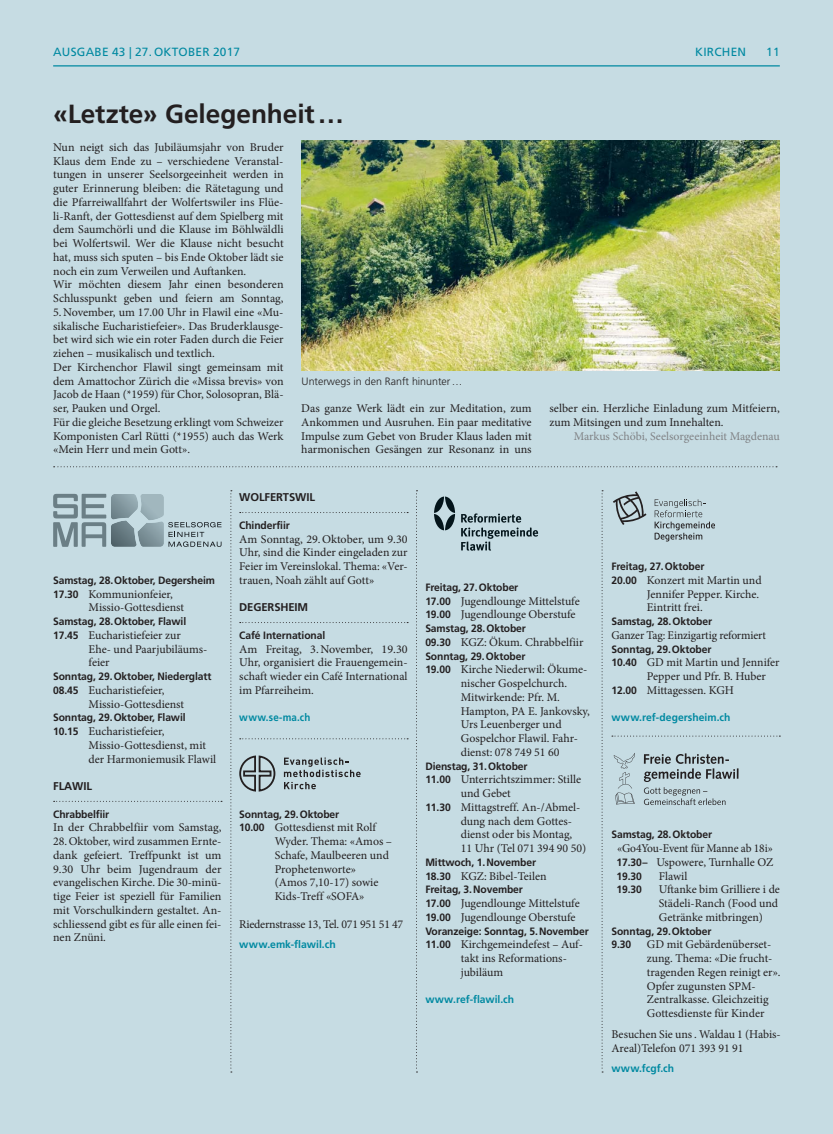
<style>
.page{position:relative;width:833px;height:1134px;background:#c6dce3}
.page>*{position:absolute;margin:0;border:0;box-sizing:border-box;transform-origin:0 0}
.t1{font:700 26.25px "Frutiger LT Std";color:#231f20}
.t2{font:11.88px/13.8px "Minion Pro";color:#231f20}
.t3{font:11.88px "Minion Pro";color:#808285}
.t4{font:11.88px "Frutiger LT Std";letter-spacing:.02em;color:#0089a1}
.t5{font:11.88px "Minion Pro";letter-spacing:-.02em;color:#231f20}
.t6{font:700 11.25px "Frutiger LT Std";letter-spacing:-.01em;color:#231f20}
.t7{font:700 10.62px/13.8px "Frutiger LT Std";letter-spacing:-.01em;color:#231f20}
.t8{font:700 10.62px "Frutiger LT Std";letter-spacing:.005em;color:#0089a1}
.t9{font:300 10.62px "Frutiger LT Std";color:#231f20}
.t10{font:700 10.62px "Frutiger LT Std";letter-spacing:.005em;color:#0089a1;scale:.92 1}
.s1{font-family:"Frutiger LT Std";font-weight:700;font-size:10.62px}
</style>
<div class="page">
<hr style="left:53px;top:65px;width:727px;height:1px;background:#0089a1">
<svg style="left:230px;top:490px;width:2px;height:582px"></svg>
<svg style="left:416px;top:490px;width:1px;height:582px"></svg>
<svg style="left:601px;top:490px;width:2px;height:582px"></svg>
<img style="left:301px;top:141px;width:479px;height:230px">
<svg style="left:54px;top:466px;width:723px;height:1px"></svg>
<svg style="left:240px;top:738px;width:168px;height:1px"></svg>
<svg style="left:612px;top:736px;width:168px;height:1px"></svg>
<svg style="left:461px;top:513px;width:77px;height:38px"></svg>
<svg style="left:434px;top:496px;width:21px;height:34px"></svg>
<svg style="left:284px;top:757px;width:77px;height:32px"></svg>
<svg style="left:239px;top:755px;width:37px;height:37px"></svg>
<svg style="left:614px;top:753px;width:21px;height:51px"></svg>
<svg style="left:644px;top:753px;width:94px;height:52px"></svg>
<svg style="left:53px;top:494px;width:53px;height:53px"></svg>
<svg style="left:168px;top:522px;width:53px;height:25px"></svg>
<img style="left:111px;top:494px;width:53px;height:53px">
<svg style="left:654px;top:499px;width:61px;height:42px"></svg>
<svg style="left:613px;top:491px;width:33px;height:34px"></svg>
<svg style="left:54px;top:801px;width:168px;height:1px"></svg>
<svg style="left:240px;top:512px;width:168px;height:1px"></svg>
<svg style="left:240px;top:622px;width:168px;height:1px"></svg>
<p class="t4" style="left:53px;top:46px;width:188px">AUSGABE 43 | 27. OKTOBER 2017</p>
<p class="t4" style="left:695px;top:46px;width:52px">KIRCHEN</p>
<p class="t4" style="left:766px;top:46px;width:15px">11</p>
<h1 class="t1" style="left:53px;top:101px;width:292px">«Letzte» Gelegenheit …</h1>
<p class="t2" style="left:53px;top:141px;width:232px">Nun neigt sich das Jubiläumsjahr von Bruder Klaus dem Ende zu – verschiedene Veranstal&shy;tungen in unserer Seelsorgeeinheit werden in guter Erinnerung bleiben: die Rätetagung und die Pfarreiwallfahrt der Wolfertswiler ins Flüe&shy;li-Ranft, der Gottesdienst auf dem Spielberg mit dem Saumchörli und die Klause im Böhlwäldli bei Wolfertswil. Wer die Klause nicht besucht hat, muss sich sputen – bis Ende Oktober lädt sie noch ein zum Verweilen und Auftanken.<br>Wir möchten diesem Jahr einen besonderen Schlusspunkt geben und feiern am Sonntag,</p>
<p class="t2" style="left:53px;top:306px;width:232px">5. November, um 17.00 Uhr in Flawil eine «Mu&shy;sikalische Eucharistiefeier». Das Bruderklausge&shy;bet wird sich wie ein roter Faden durch die Feier ziehen – musikalisch und textlich.<br>Der Kirchenchor Flawil singt gemeinsam mit dem Amattochor Zürich die «Missa brevis» von Jacob de Haan (*1959) für Chor, Solosopran, Blä&shy;ser, Pauken und Orgel.<br>Für die gleiche Besetzung erklingt vom Schweizer Komponisten Carl Rütti (*1955) auch das Werk «Mein Herr und mein Gott».</p>
<p class="t9" style="left:301px;top:376px;width:162px">Unterwegs in den Ranft hinunter …</p>
<p class="t2" style="left:301px;top:402px;width:232px;text-align:justify">Das ganze Werk lädt ein zur Meditation, zum Ankommen und Ausruhen. Ein paar meditative Impulse zum Gebet von Bruder Klaus laden mit harmonischen Gesängen zur Resonanz in uns</p>
<p class="t2" style="left:549px;top:402px;width:232px">selber ein. Herzliche Einladung zum Mitfeiern, zum Mitsingen und zum Innehalten.</p>
<p class="t3" style="left:574px;top:431px;width:208px">Markus Schöbi, Seelsorgeeinheit Magdenau</p>
<p class="t7" style="left:53px;top:574px;width:163px">Samstag, 28. Oktober, Degersheim</p>
<p class="t2" style="left:89px;top:588px;width:97px;text-indent:-35px"><span class="s1">17.30</span> Kommunionfeier,<br>Missio-Gottesdienst</p>
<p class="t7" style="left:53px;top:615px;width:135px">Samstag, 28. Oktober, Flawil</p>
<p class="t2" style="left:89px;top:629px;width:120px;text-indent:-35px"><span class="s1">17.45</span> Eucharistiefeier zur<br>Ehe- und Paarjubiläums&shy;feier</p>
<p class="t7" style="left:53px;top:670px;width:160px">Sonntag, 29. Oktober, Niederglatt</p>
<p class="t2" style="left:89px;top:684px;width:97px;text-indent:-35px"><span class="s1">08.45</span> Eucharistiefeier,<br>Missio-Gottesdienst</p>
<p class="t7" style="left:53px;top:711px;width:134px">Sonntag, 29. Oktober, Flawil</p>
<p class="t2" style="left:89px;top:725px;width:129px;text-indent:-35px"><span class="s1">10.15</span> Eucharistiefeier,<br>Missio-Gottesdienst, mit der Harmoniemusik Flawil</p>
<p class="t6" style="left:53px;top:781px;width:40px">FLAWIL</p>
<p class="t7" style="left:53px;top:808px;width:58px">Chrabbelfiir</p>
<p class="t2" style="left:53px;top:822px;width:170px">In der Chrabbelfiir vom Samstag,</p>
<p class="t2" style="left:53px;top:835px;width:170px;text-align:justify">28. Oktober, wird zusammen Ernte&shy;dank gefeiert. Treffpunkt ist um 9.30 Uhr beim Jugendraum der evangelischen Kirche. Die 30-minü&shy;tige Feier ist speziell für Familien mit Vorschulkindern gestaltet. An&shy;schliessend gibt es für alle einen fei&shy;nen Znüni.</p>
<p class="t6" style="left:239px;top:492px;width:77px">WOLFERTSWIL</p>
<p class="t7" style="left:239px;top:519px;width:52px">Chinderfiir</p>
<p class="t2" style="left:239px;top:533px;width:170px;text-align:justify">Am Sonntag, 29. Oktober, um 9.30<br>Uhr, sind die Kinder eingeladen zur Feier im Vereinslokal. Thema: «Ver&shy;trauen, Noah zählt auf Gott»</p>
<p class="t6" style="left:239px;top:602px;width:70px">DEGERSHEIM</p>
<p class="t7" style="left:239px;top:629px;width:87px">Café International</p>
<p class="t2" style="left:239px;top:643px;width:170px;text-align:justify">Am Freitag, 3. November, 19.30<br>Uhr, organisiert die Frauengemein&shy;schaft wieder ein Café International im Pfarreiheim.</p>
<p class="t10" style="left:239px;top:713px;width:79px">www.se-ma.ch</p>
<p class="t7" style="left:239px;top:808px;width:101px">Sonntag, 29. Oktober</p>
<p class="t2" style="left:275px;top:822px;width:119px;text-indent:-35px"><span class="s1">10.00</span> Gottesdienst mit Rolf<br>Wyder. Thema: «Amos –<br>Schafe, Maulbeeren und<br>Prophetenworte»<br>(Amos 7,10-17) sowie<br>Kids-Treff «SOFA»</p>
<p class="t5" style="left:239px;top:919px;width:165px">Riedernstrasse 13, Tel. 071 951 51 47</p>
<p class="t8" style="left:239px;top:939px;width:98px">www.emk-flawil.ch</p>
<p class="t7" style="left:425px;top:581px;width:94px">Freitag, 27. Oktober</p>
<p class="t2" style="left:425px;top:595px;width:156px"><span class="s1">17.00</span> Jugendlounge Mittelstufe<br><span class="s1">19.00</span> Jugendlounge Oberstufe</p>
<p class="t7" style="left:425px;top:622px;width:102px">Samstag, 28. Oktober</p>
<p class="t2" style="left:425px;top:636px;width:160px"><span class="s1">09.30</span> KGZ: Ökum. Chrabbelfiir</p>
<p class="t7" style="left:425px;top:649px;width:101px">Sonntag, 29. Oktober</p>
<p class="t2" style="left:461px;top:664px;width:131px;text-indent:-35px"><span class="s1">19.00</span> Kirche Niederwil: Ökume&shy;nischer Gospelchurch.<br>Mitwirkende: Pfr. M.<br>Hampton, PA E. Jankovsky,<br>Urs Leuenberger und<br>Gospelchor Flawil. Fahr&shy;dienst: 078 749 51 60</p>
<p class="t7" style="left:425px;top:759px;width:104px">Dienstag, 31. Oktober</p>
<p class="t2" style="left:425px;top:774px;width:157px"><span class="s1">11.00</span> Unterrichtszimmer: Stille</p>
<p class="t2" style="left:461px;top:787px;width:52px">und Gebet</p>
<p class="t2" style="left:425px;top:801px;width:157px"><span class="s1">11.30</span> Mittagstreff. An-/Abmel-</p>
<p class="t2" style="left:461px;top:815px;width:113px">dung nach dem Gottes-</p>
<p class="t2" style="left:461px;top:829px;width:113px">dienst oder bis Montag,</p>
<p class="t2" style="left:461px;top:842px;width:127px">11 Uhr (Tel 071 394 90 50)</p>
<p class="t7" style="left:425px;top:856px;width:112px">Mittwoch, 1. November</p>
<p class="t2" style="left:425px;top:870px;width:123px"><span class="s1">18.30</span> KGZ: Bibel-Teilen</p>
<p class="t7" style="left:425px;top:883px;width:99px">Freitag, 3. November</p>
<p class="t2" style="left:425px;top:897px;width:156px"><span class="s1">17.00</span> Jugendlounge Mittelstufe<br><span class="s1">19.00</span> Jugendlounge Oberstufe</p>
<p class="t7" style="left:425px;top:924px;width:165px">Voranzeige: Sonntag, 5. November</p>
<p class="t2" style="left:461px;top:939px;width:124px;text-indent:-35px"><span class="s1">11.00</span> Kirchgemeindefest – Auf&shy;takt ins Reformations&shy;jubiläum</p>
<p class="t8" style="left:425px;top:994px;width:90px">www.ref-flawil.ch</p>
<p class="t7" style="left:611px;top:560px;width:94px">Freitag, 27. Oktober</p>
<p class="t2" style="left:647px;top:574px;width:116px;text-indent:-35px"><span class="s1">20.00</span> Konzert mit Martin und<br>Jennifer Pepper. Kirche.<br>Eintritt frei.</p>
<p class="t7" style="left:611px;top:615px;width:102px">Samstag, 28. Oktober</p>
<p class="t2" style="left:611px;top:629px;width:156px">Ganzer Tag: Einzigartig reformiert</p>
<p class="t7" style="left:611px;top:643px;width:101px">Sonntag, 29. Oktober</p>
<p class="t2" style="left:611px;top:657px;width:170px"><span class="s1">10.40</span> GD mit Martin und Jennifer</p>
<p class="t2" style="left:647px;top:670px;width:121px">Pepper und Pfr. B. Huber</p>
<p class="t2" style="left:611px;top:684px;width:124px"><span class="s1">12.00</span> Mittagessen. KGH</p>
<p class="t8" style="left:611px;top:713px;width:120px">www.ref-degersheim.ch</p>
<p class="t7" style="left:611px;top:828px;width:102px">Samstag, 28. Oktober</p>
<p class="t2" style="left:616px;top:842px;width:158px">«Go4You-Event für Manne ab 18i»<br><span class="s1">17.30–</span> Uspowere, Turnhalle OZ</p>
<p class="t7" style="left:616px;top:869px;width:27px">19.30</p>
<p class="t2" style="left:659px;top:870px;width:30px">Flawil</p>
<p class="t7" style="left:616px;top:883px;width:27px">19.30</p>
<p class="t2" style="left:659px;top:884px;width:123px">Uftanke bim Grilliere i de<br>Städeli-Ranch (Food und<br>Getränke mitbringen)</p>
<p class="t7" style="left:611px;top:924px;width:101px">Sonntag, 29. Oktober<br>9.30</p>
<p class="t2" style="left:647px;top:939px;width:135px">GD mit Gebärdenüberset&shy;zung. Thema: «Die frucht&shy;tragenden Regen reinigt er».<br>Opfer zugunsten SPM-<br>Zentralkasse. Gleichzeitig<br>Gottesdienste für Kinder</p>
<p class="t2" style="left:611px;top:1028px;width:171px">Besuchen Sie uns . Waldau 1 (Habis-<br>Areal)Telefon 071 393 91 91</p>
<p class="t8" style="left:611px;top:1063px;width:64px">www.fcgf.ch</p>
</div>
